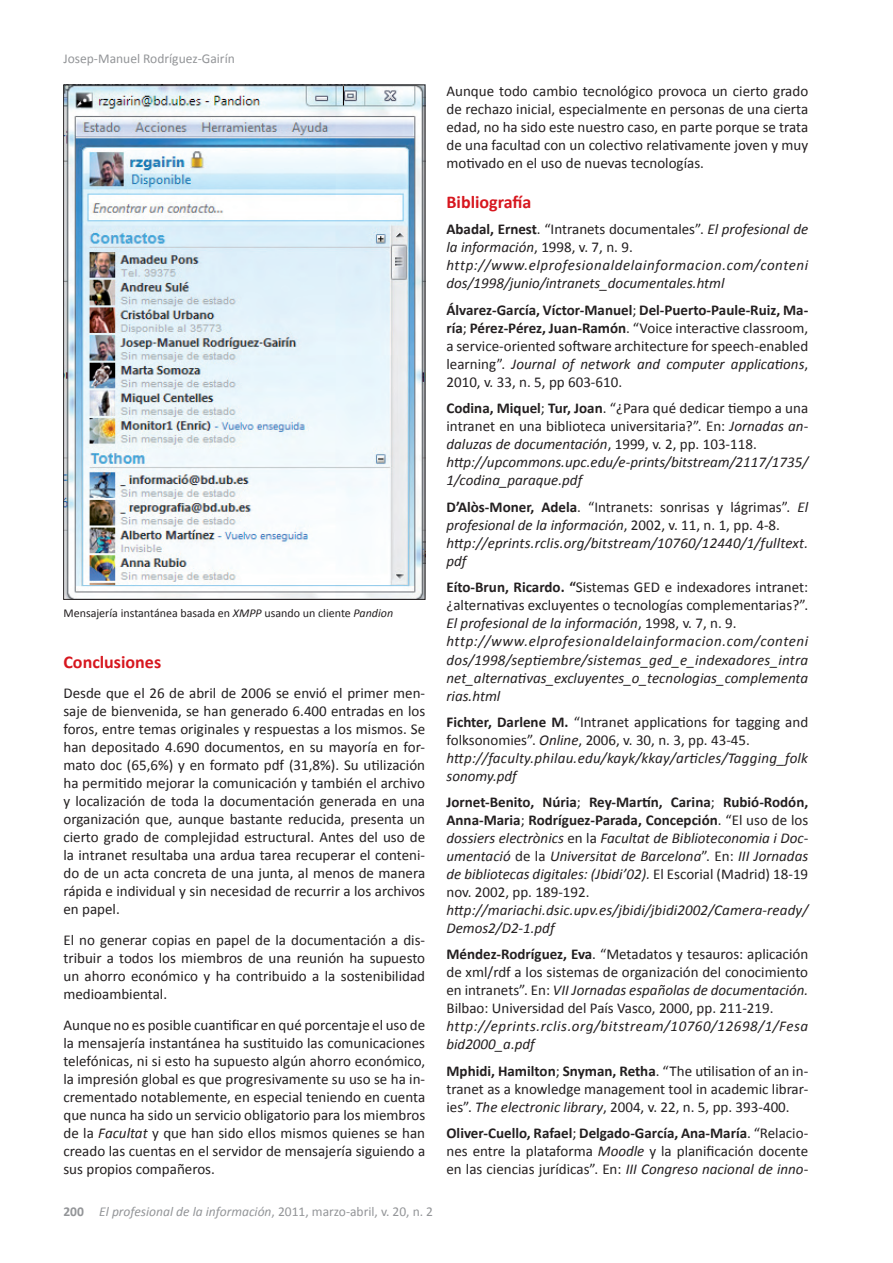
<style>
.page{position:relative;width:893px;height:1263px;background:#fff}
.page>*{position:absolute;margin:0;border:0;box-sizing:border-box;transform-origin:0 0}
.t1{font:700 18px "Calibri";color:#d7171f}
.t2{font:15px/18px "Calibri";color:#231f20;text-align:justify}
.t3{font:italic 15px/18px "Calibri";letter-spacing:.005em;color:#231f20}
.t4{font:italic 15px/18px "Calibri";letter-spacing:.03em;color:#231f20}
.t5{font:italic 15px/18px "Calibri";letter-spacing:.035em;color:#231f20}
.t6{font:italic 13.5px "Calibri";color:#939598}
.t7{font:13.5px "Calibri";color:#939598}
.t8{font:12px "Calibri";color:#231f20}
.s1{font-style:italic}
.s2{font-weight:700;font-style:normal}
.s3{font-style:normal}
.s4{font-weight:700}
</style>
<div class="page">
<img style="left:65px;top:87px;width:358px;height:510px">
<p class="t7" style="left:63px;top:50px;width:173px">Josep-Manuel Rodríguez-Gairín</p>
<p class="t8" style="left:63px;top:605px;width:331px">Mensajería instantánea basada en <span class="s1">XMPP</span> usando un cliente <span class="s1">Pandion</span></p>
<p class="t1" style="left:63px;top:650px;width:99px">Conclusiones</p>
<p class="t2" style="left:63px;top:684px;width:363px">Desde que el 26 de abril de 2006 se envió el primer men&shy;saje de bienvenida, se han generado 6.400 entradas en los foros, entre temas originales y respuestas a los mismos. Se han depositado 4.690 documentos, en su mayoría en for&shy;mato doc (65,6%) y en formato pdf (31,8%). Su utilización ha permitido mejorar la comunicación y también el archivo y localización de toda la documentación generada en una organización que, aunque bastante reducida, presenta un cierto grado de complejidad estructural. Antes del uso de la intranet resultaba una ardua tarea recuperar el conteni&shy;do de un acta concreta de una junta, al menos de manera rápida e individual y sin necesidad de recurrir a los archivos en papel.</p>
<p class="t2" style="left:63px;top:931px;width:363px">El no generar copias en papel de la documentación a dis&shy;tribuir a todos los miembros de una reunión ha supuesto un ahorro económico y ha contribuido a la sostenibilidad medioambiental.</p>
<p class="t2" style="left:63px;top:1015px;width:363px">Aunque no es posible cuantificar en qué porcentaje el uso de la mensajería instantánea ha sustituido las comunicaciones telefónicas, ni si esto ha supuesto algún ahorro económico, la impresión global es que progresivamente su uso se ha in&shy;crementado notablemente, en especial teniendo en cuenta que nunca ha sido un servicio obligatorio para los miembros de la <span class="s1">Facultat</span> y que han sido ellos mismos quienes se han creado las cuentas en el servidor de mensajería siguiendo a sus propios compañeros.</p>
<p class="t6" style="left:63px;top:1202px;width:371px"><span class="s2">200</span> El profesional de la información<span class="s3">, 2011, marzo-abril, v. 20, n. 2</span></p>
<p class="t2" style="left:446px;top:82px;width:363px">Aunque todo cambio tecnológico provoca un cierto grado de rechazo inicial, especialmente en personas de una cierta edad, no ha sido este nuestro caso, en parte porque se trata de una facultad con un colectivo relativamente joven y muy motivado en el uso de nuevas tecnologías.</p>
<p class="t1" style="left:446px;top:190px;width:86px">Bibliografía</p>
<p class="t4" style="left:446px;top:219px;width:363px"><span class="s2">Abadal, Ernest</span><span class="s3">. “Intranets documentales”.</span> El profesional de la información<span class="s3">, 1998, v. 7, n. 9. </span>http://www.elprofesionaldelainformacion.com/conteni dos/1998/junio/intranets_documentales.html</p>
<p class="t2" style="left:446px;top:301px;width:363px"><span class="s4">Álvarez-García, Víctor-Manuel</span>; <span class="s4">Del-Puerto-Paule-Ruiz, Ma&shy;ría</span>; <span class="s4">Pérez-Pérez, Juan-Ramón</span>. “Voice interactive classroom, a service-oriented software architecture for speech-enabled learning”. <span class="s1">Journal of network and computer applications</span>, 2010, v. 33, n. 5, pp 603-610.</p>
<p class="t3" style="left:446px;top:398px;width:363px"><span class="s2">Codina, Miquel</span><span class="s3">;</span> <span class="s2">Tur, Joan</span><span class="s3">. “¿Para qué dedicar tiempo a una intranet en una biblioteca universitaria?”. En:</span> Jornadas an&shy;daluzas de documentación<span class="s3">, 1999, v. 2, pp. 103-118. </span>http://upcommons.upc.edu/e-prints/bitstream/2117/1735/ 1/codina_paraque.pdf</p>
<p class="t3" style="left:446px;top:497px;width:363px"><span class="s2">D’Alòs-Moner, Adela</span><span class="s3">. “Intranets: sonrisas y lágrimas”.</span> El profesional de la información<span class="s3">, 2002, v. 11, n. 1, pp. 4-8. </span>http://eprints.rclis.org/bitstream/10760/12440/1/fulltext. pdf</p>
<p class="t3" style="left:446px;top:577px;width:363px"><span class="s2">Eíto-Brun, Ricardo. “</span><span class="s3">Sistemas GED e indexadores intranet: ¿alternativas excluyentes o tecnologías complementarias?”.<br></span>El profesional de la información<span class="s3">, 1998, v. 7, n. 9. </span>http://www.elprofesionaldelainformacion.com/conteni dos/1998/septiembre/sistemas_ged_e_indexadores_intra net_alternativas_excluyentes_o_tecnologias_complementa rias.html</p>
<p class="t3" style="left:446px;top:712px;width:363px"><span class="s2">Fichter, Darlene M.</span> <span class="s3">“Intranet applications for tagging and folksonomies”.</span> Online<span class="s3">, 2006, v. 30, n. 3, pp. 43-45. </span>http://faculty.philau.edu/kayk/kkay/articles/Tagging_folk sonomy.pdf</p>
<p class="t3" style="left:446px;top:792px;width:363px;text-align:justify"><span class="s2">Jornet-Benito, Núria</span><span class="s3">;</span> <span class="s2">Rey-Martín, Carina</span><span class="s3">;</span> <span class="s2">Rubió-Rodón, Anna-Maria</span><span class="s3">;</span> <span class="s2">Rodríguez-Parada, Concepción</span><span class="s3">. “El uso de los </span>dossiers electrònics <span class="s3">en la</span> Facultat de Biblioteconomia i Doc&shy;umentació <span class="s3">de la</span> Universitat de Barcelona<span class="s3">”. En:</span> III Jornadas de bibliotecas digitales: (Jbidi’02). <span class="s3">El Escorial (Madrid) 18-19 nov. 2002, pp. 189-192.</span></p>
<p class="t3" style="left:446px;top:900px;width:363px">http://mariachi.dsic.upv.es/jbidi/jbidi2002/Camera-ready/<br>Demos2/D2-1.pdf</p>
<p class="t2" style="left:446px;top:945px;width:363px"><span class="s4">Méndez-Rodríguez, Eva</span>. “Metadatos y tesauros: aplicación de xml/rdf a los sistemas de organización del conocimiento en intranets”. En: <span class="s1">VII Jornadas españolas de documentación.<br></span>Bilbao: Universidad del País Vasco, 2000, pp. 211-219.</p>
<p class="t5" style="left:446px;top:1016px;width:363px">http://eprints.rclis.org/bitstream/10760/12698/1/Fesa bid2000_a.pdf</p>
<p class="t2" style="left:446px;top:1061px;width:363px"><span class="s4">Mphidi, Hamilton</span>; <span class="s4">Snyman, Retha</span>. “The utilisation of an in&shy;tranet as a knowledge management tool in academic librar&shy;ies”. <span class="s1">The electronic library</span>, 2004, v. 22, n. 5, pp. 393-400.</p>
<p class="t2" style="left:446px;top:1123px;width:363px"><span class="s4">Oliver-Cuello, Rafael</span>; <span class="s4">Delgado-García, Ana-María</span>. “Relacio&shy;nes entre la plataforma <span class="s1">Moodle</span> y la planificación docente en las ciencias jurídicas”. En: <span class="s1">III Congreso nacional de inno-</span></p>
</div>
